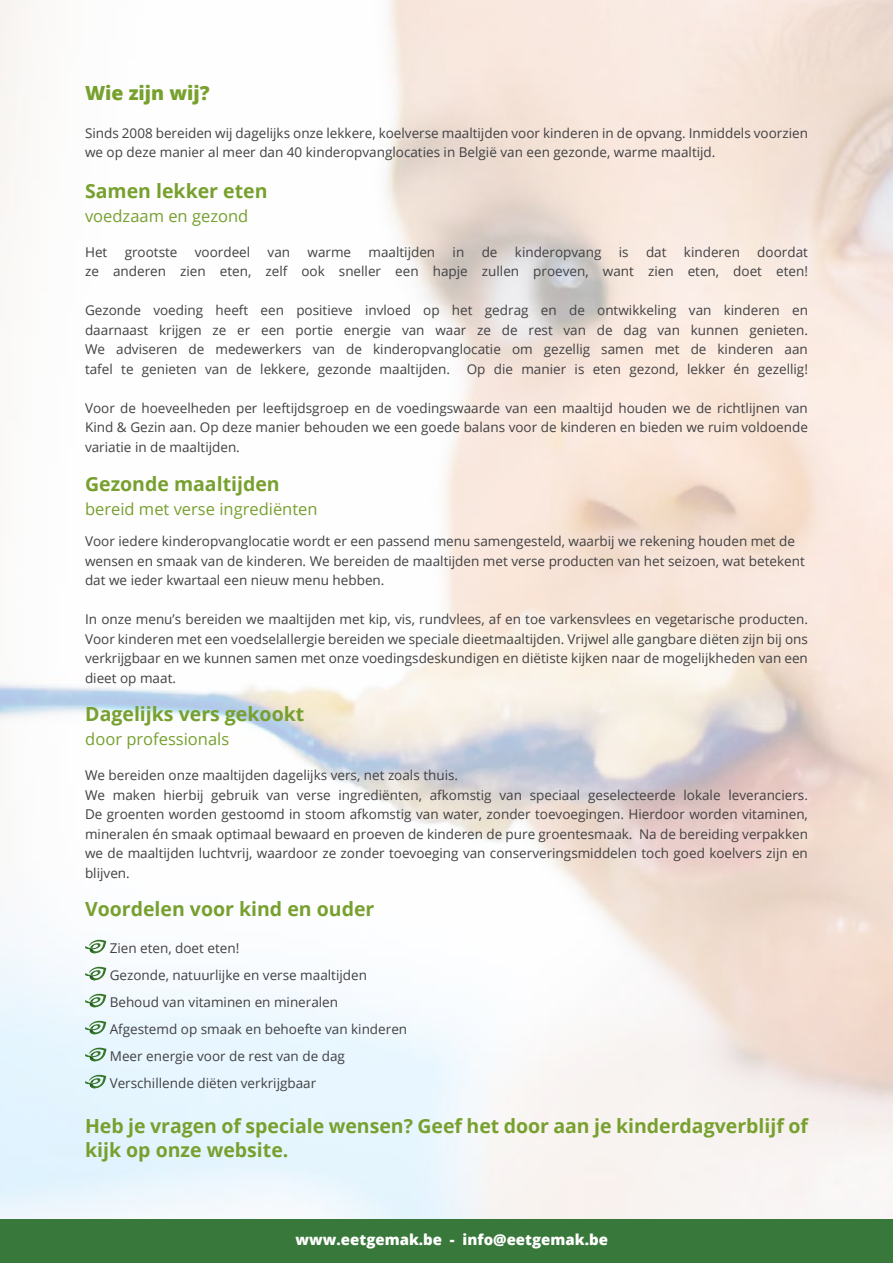
<style>
.page{position:relative;width:893px;height:1263px;background:#fff}
.page>*{position:absolute;margin:0;border:0;box-sizing:border-box;transform-origin:0 0}
.t1{font:700 19.5px/24px "Open Sans";color:#77a02e}
.t2{font:800 19.5px "Open Sans";color:#77a02e}
.t3{font:16.5px "Open Sans";color:#77a02e}
.t4{font:800 15px "Open Sans";color:#fff}
.t5{font:13.5px/19.5px "Open Sans";color:#414042}
</style>
<div class="page">
<svg style="left:85px;top:940px;width:21px;height:13px"></svg>
<svg style="left:85px;top:967px;width:21px;height:13px"></svg>
<svg style="left:85px;top:994px;width:21px;height:13px"></svg>
<svg style="left:85px;top:1021px;width:21px;height:13px"></svg>
<svg style="left:85px;top:1048px;width:21px;height:13px"></svg>
<svg style="left:85px;top:1075px;width:21px;height:13px"></svg>
<div style="left:0;top:1219px;width:893px;height:44px;background:#38783a"></div>
<h1 class="t2" style="left:85px;top:78px;width:126px">Wie zijn wij?</h1>
<p class="t5" style="left:85px;top:123px;width:724px">Sinds 2008 bereiden wij dagelijks onze lekkere, koelverse maaltijden voor kinderen in de opvang. Inmiddels voorzien we op deze manier al meer dan 40 kinderopvanglocaties in België van een gezonde, warme maaltijd.</p>
<h1 class="t1" style="left:85px;top:178px;width:184px">Samen lekker eten</h1>
<p class="t3" style="left:85px;top:204px;width:165px">voedzaam en gezond</p>
<p class="t5" style="left:85px;top:242px;width:24px">Het</p>
<p class="t5" style="left:125px;top:242px;width:54px">grootste</p>
<p class="t5" style="left:195px;top:242px;width:57px">voordeel</p>
<p class="t5" style="left:268px;top:242px;width:24px">van</p>
<p class="t5" style="left:308px;top:242px;width:45px">warme</p>
<p class="t5" style="left:369px;top:242px;width:68px">maaltijden</p>
<p class="t5" style="left:453px;top:242px;width:13px">in</p>
<p class="t5" style="left:482px;top:242px;width:17px">de</p>
<p class="t5" style="left:515px;top:242px;width:88px">kinderopvang</p>
<p class="t5" style="left:619px;top:242px;width:11px">is</p>
<p class="t5" style="left:646px;top:242px;width:22px">dat</p>
<p class="t5" style="left:684px;top:242px;width:58px">kinderen</p>
<p class="t5" style="left:85px;top:242px;width:724px;text-align:right">doordat<br>ze anderen zien eten, zelf ook sneller een hapje zullen proeven, want zien eten, doet eten!</p>
<p class="t5" style="left:85px;top:300px;width:724px;text-align:justify">Gezonde voeding heeft een positieve invloed op het gedrag en de ontwikkeling van kinderen en daarnaast krijgen ze er een portie energie van waar ze de rest van de dag van kunnen genieten.<br>We adviseren de medewerkers van de kinderopvanglocatie om gezellig samen met de kinderen aan tafel te genieten van de lekkere, gezonde maaltijden. Op die manier is eten gezond, lekker én gezellig!</p>
<p class="t5" style="left:85px;top:398px;width:724px;text-align:justify">Voor de hoeveelheden per leeftijdsgroep en de voedingswaarde van een maaltijd houden we de richtlijnen van Kind &amp; Gezin aan. Op deze manier behouden we een goede balans voor de kinderen en bieden we ruim voldoende variatie in de maaltijden.</p>
<h1 class="t1" style="left:85px;top:472px;width:196px">Gezonde maaltijden</h1>
<p class="t3" style="left:85px;top:498px;width:234px">bereid met verse ingrediënten</p>
<p class="t5" style="left:85px;top:531px;width:721px">Voor iedere kinderopvanglocatie wordt er een passend menu samengesteld, waarbij we rekening houden met de wensen en smaak van de kinderen. We bereiden de maaltijden met verse producten van het seizoen, wat betekent dat we ieder kwartaal een nieuw menu hebben.</p>
<p class="t5" style="left:85px;top:609px;width:724px;text-align:justify">In onze menu’s bereiden we maaltijden met kip, vis, rundvlees, af en toe varkensvlees en vegetarische producten.<br>Voor kinderen met een voedselallergie bereiden we speciale dieetmaaltijden. Vrijwel alle gangbare diëten zijn bij ons verkrijgbaar en we kunnen samen met onze voedingsdeskundigen en diëtiste kijken naar de mogelijkheden van een dieet op maat.</p>
<h1 class="t1" style="left:85px;top:701px;width:221px">Dagelijks vers gekookt</h1>
<p class="t3" style="left:85px;top:727px;width:145px">door professionals</p>
<p class="t5" style="left:85px;top:765px;width:724px">We bereiden onze maaltijden dagelijks vers, net zoals thuis.<br>We maken hierbij gebruik van verse ingrediënten, afkomstig van speciaal geselecteerde lokale leveranciers.<br>De groenten worden gestoomd in stoom afkomstig van water, zonder toevoegingen. Hierdoor worden vitaminen, mineralen én smaak optimaal bewaard en proeven de kinderen de pure groentesmaak. Na de bereiding verpakken we de maaltijden luchtvrij, waardoor ze zonder toevoeging van conserveringsmiddelen toch goed koelvers zijn en blijven.</p>
<h1 class="t1" style="left:85px;top:897px;width:291px">Voordelen voor kind en ouder</h1>
<p class="t5" style="left:110px;top:934px;width:299px;line-height:27px">Zien eten, doet eten!<br>Gezonde, natuurlijke en verse maaltijden Behoud van vitaminen en mineralen Afgestemd op smaak en behoefte van kinderen Meer energie voor de rest van de dag Verschillende diëten verkrijgbaar</p>
<h1 class="t1" style="left:85px;top:1114px;width:724px">Heb je vragen of speciale wensen? Geef het door aan je kinderdagverblijf of kijk op onze website.</h1>
<p class="t4" style="left:296px;top:1228px;width:314px">www.eetgemak.be - info@eetgemak.be</p>
</div>
